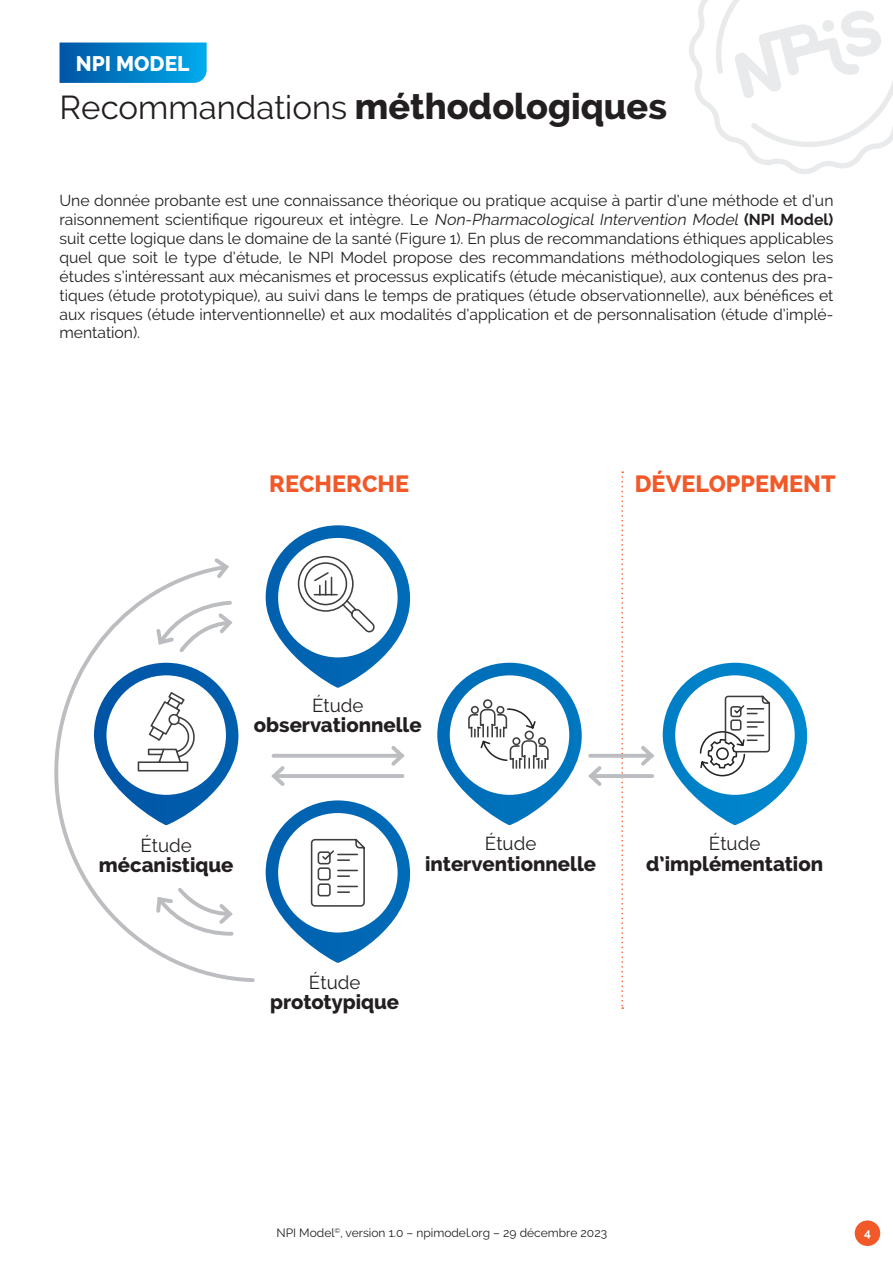
<style>
.page{position:relative;width:893px;height:1263px;background:#fff}
.page>*{position:absolute;margin:0;border:0;box-sizing:border-box;transform-origin:0 0}
.t1{font:33px "Raleway";color:#231f20}
.t2{font:800 23.4px "Raleway";color:#f15929}
.t3{font:800 21px "Raleway";color:#fff}
.t4{font:800 20.25px "Raleway";color:#231f20}
.t5{font:18.75px "Raleway";color:#231f20}
.t6{font:15.75px/18.9px "Raleway";color:#231f20;text-align:justify}
.t7{font:12px "Raleway";color:#231f20}
.t8{font:700 12px "Raleway";color:#fff}
.s1{font-weight:800;font-size:36px}
.s2{font-style:italic}
.s3{font-weight:700}
</style>
<div class="page">
<svg style="left:689px;top:0;width:204px;height:174px"></svg>
<div style="left:855px;top:1220px;width:25px;height:26px;background:#f15929;border-radius:50%"></div>
<svg style="left:621px;top:471px;width:2px;height:538px"></svg>
<svg style="left:266px;top:525px;width:145px;height:163px"></svg>
<svg style="left:266px;top:800px;width:145px;height:163px"></svg>
<svg style="left:663px;top:662px;width:145px;height:163px"></svg>
<svg style="left:273px;top:754px;width:115px;height:4px"></svg>
<svg style="left:388px;top:746px;width:17px;height:20px"></svg>
<svg style="left:605px;top:754px;width:32px;height:4px"></svg>
<svg style="left:637px;top:746px;width:18px;height:20px"></svg>
<hr style="left:274px;top:774px;width:128px;height:4px;background:#bcbdc0">
<svg style="left:271px;top:766px;width:14px;height:20px"></svg>
<hr style="left:591px;top:774px;width:61px;height:4px;background:#bcbdc0">
<svg style="left:437px;top:663px;width:168px;height:162px"></svg>
<svg style="left:54px;top:568px;width:201px;height:414px"></svg>
<svg style="left:211px;top:558px;width:21px;height:24px"></svg>
<svg style="left:154px;top:599px;width:81px;height:57px"></svg>
<svg style="left:154px;top:884px;width:82px;height:54px"></svg>
<svg style="left:60px;top:43px;width:147px;height:40px;background:#0381c8"></svg>
<h3 class="t3" style="left:76px;top:51px;width:115px">NPI MODEL</h3>
<h1 class="t1" style="left:60px;top:88px;width:609px">Recommandations <span class="s1">méthodologiques</span></h1>
<p class="t6" style="left:60px;top:191px;width:775px">Une donnée probante est une connaissance théorique ou pratique acquise à partir d’une méthode et d’un raisonnement scientifique rigoureux et intègre. Le <span class="s2">Non-Pharmacological Intervention Model</span> <span class="s3">(NPI Model) </span>suit cette logique dans le domaine de la santé (Figure 1). En plus de recommandations éthiques applicables quel que soit le type d’étude, le NPI Model propose des recommandations méthodologiques selon les études s’intéressant aux mécanismes et processus explicatifs (étude mécanistique), aux contenus des pra&shy;tiques (étude prototypique), au suivi dans le temps de pratiques (étude observationnelle), aux bénéfices et aux risques (étude interventionnelle) et aux modalités d’application et de personnalisation (étude d’implé&shy;mentation).</p>
<h2 class="t2" style="left:269px;top:470px;width:142px">RECHERCHE</h2>
<h2 class="t2" style="left:635px;top:470px;width:202px">DÉVELOPPEMENT</h2>
<p class="t5" style="left:312px;top:695px;width:53px">Étude</p>
<p class="t4" style="left:254px;top:714px;width:169px">observationnelle</p>
<p class="t5" style="left:140px;top:834px;width:53px">Étude</p>
<p class="t4" style="left:99px;top:854px;width:136px">mécanistique</p>
<p class="t5" style="left:485px;top:833px;width:53px">Étude</p>
<p class="t4" style="left:425px;top:852px;width:173px">interventionnelle</p>
<p class="t5" style="left:309px;top:971px;width:53px">Étude</p>
<p class="t4" style="left:270px;top:990px;width:130px">prototypique</p>
<p class="t5" style="left:709px;top:833px;width:53px">Étude</p>
<p class="t4" style="left:646px;top:852px;width:179px">d’implémentation</p>
<p class="t7" style="left:276px;top:1225px;width:332px">NPI Model<sup>©</sup>, version 1.0 – npimodel.org – 29 décembre 2023</p>
<p class="t8" style="left:864px;top:1226px;width:8px">4</p>
</div>
